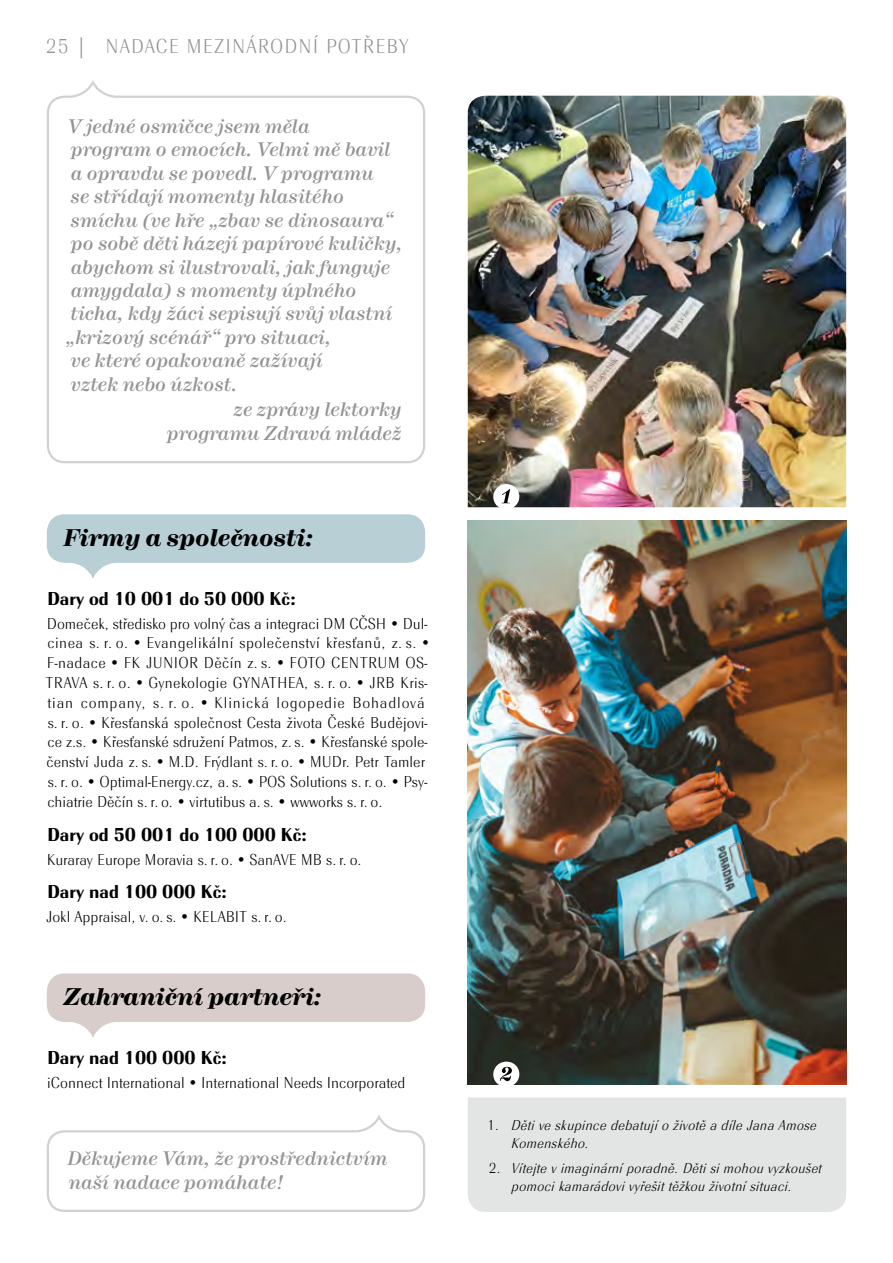
<style>
.page{position:relative;width:893px;height:1263px;background:#fff}
.page>*{position:absolute;margin:0;border:0;box-sizing:border-box;transform-origin:0 0}
.N2{font:italic 500 24px "Hercules";letter-spacing:.005em;color:#000}
.t1{font:300 21px "Radiant EFCE";letter-spacing:.055em;color:#929395}
.In_bubble{font:italic 500 19.5px/23.4px "Hercules";letter-spacing:.015em;color:#929395}
.N3{font:700 19.5px "Radiant EFCE";color:#000}
.Styl_odstavce1{font:300 16.5px/19.8px "Radiant EFCE";color:#000}
.t2{font:italic 300 15px/18px "Radiant EFCE";color:#000}
.s1{font-style:normal}
</style>
<div class="page">
<svg style="left:47px;top:514px;width:378px;height:65px"></svg>
<svg style="left:47px;top:973px;width:378px;height:65px"></svg>
<svg style="left:46px;top:1115px;width:380px;height:97px"></svg>
<svg style="left:46px;top:80px;width:380px;height:384px"></svg>
<div style="left:468px;top:1097px;width:378px;height:115px;background:#e3e4e4"></div>
<img style="left:468px;top:96px;width:378px;height:411px">
<img style="left:468px;top:520px;width:378px;height:565px">
<div style="left:493px;top:484px;width:26px;height:25px;background:#fff;border-radius:50%"></div>
<svg style="left:502px;top:489px;width:8px;height:14px"></svg>
<div style="left:493px;top:1061px;width:26px;height:26px;background:#fff;border-radius:50%"></div>
<svg style="left:500px;top:1067px;width:12px;height:14px"></svg>
<p class="t1" style="left:46px;top:34px;width:364px">25 | NADACE MEZINÁRODNÍ POTŘEBY</p>
<p class="In_bubble" style="left:68px;top:115px;width:243px">V jedné osmičce jsem měla</p>
<p class="In_bubble" style="left:71px;top:139px;width:321px">program o emocích. Velmi mě bavil a opravdu se povedl. V programu</p>
<p class="In_bubble" style="left:71px;top:185px;width:275px">se střídají momenty hlasitého</p>
<p class="In_bubble" style="left:66px;top:209px;width:338px">smíchu (ve hře „zbav se dinosaura“ po sobě děti házejí papírové kuličky, abychom si ilustrovali, jak funguje amygdala) s momenty úplného ticha, kdy žáci sepisují svůj vlastní „krizový scénář“ pro situaci,<br>ve které opakovaně zažívají<br>vztek nebo úzkost.</p>
<p class="In_bubble" style="left:167px;top:399px;width:236px;text-align:right">ze zprávy lektorky programu Zdravá mládež</p>
<p class="N2" style="left:64px;top:524px;width:251px">Firmy a společnosti:</p>
<p class="N3" style="left:47px;top:587px;width:250px">Dary od 10 001 do 50 000 Kč:</p>
<p class="Styl_odstavce1" style="left:45px;top:613px;width:387px">Domeček, středisko pro volný čas a integraci DM CČSH • Dul&shy;cinea s. r. o. • Evangelikální společenství křesťanů, z. s. • F-nadace • FK JUNIOR Děčín z. s. • FOTO CENTRUM OS-TRAVA s. r. o. • Gynekologie GYNATHEA, s. r. o. • JRB Kris&shy;tian company, s. r. o. • Klinická logopedie Bohadlová s. r. o. • Křesťanská společnost Cesta života České Budějovi&shy;ce z.s. • Křesťanské sdružení Patmos, z. s. • Křesťanské spole&shy;čenství Juda z. s. • M.D. Frýdlant s. r. o. • MUDr. Petr Tamler s. r. o. • Optimal-Energy.cz, a. s. • POS Solutions s. r. o. • Psy&shy;chiatrie Děčín s. r. o. • virtutibus a. s. • wwworks s. r. o.</p>
<p class="N3" style="left:47px;top:823px;width:261px">Dary od 50 001 do 100 000 Kč:</p>
<p class="Styl_odstavce1" style="left:47px;top:849px;width:316px">Kuraray Europe Moravia s. r. o. • SanAVE MB s. r. o.</p>
<p class="N3" style="left:47px;top:881px;width:181px">Dary nad 100 000 Kč:</p>
<p class="Styl_odstavce1" style="left:46px;top:907px;width:242px">Jokl Appraisal, v. o. s. • KELABIT s. r. o.</p>
<p class="N2" style="left:64px;top:983px;width:259px">Zahraniční partneři:</p>
<p class="N3" style="left:47px;top:1046px;width:181px">Dary nad 100 000 Kč:</p>
<p class="Styl_odstavce1" style="left:47px;top:1072px;width:360px">iConnect International • International Needs Incorporated</p>
<p class="In_bubble" style="left:68px;top:1148px;width:321px">Děkujeme Vám, že prostřednictvím naší nadace pomáhate!</p>
<p class="t2" style="left:511px;top:1116px;width:311px;text-indent:-23px"><span class="s1">1 .</span> DětiveskupincedebatujíoživotěadíleJanaAmose<br>Komenského.</p>
<p class="t2" style="left:489px;top:1159px;width:338px;text-align:center"><span class="s1">2 .</span> Vítejtevimaginárníporadně.Dětisimohouvyzkoušet pomocikamarádovivyřešittěžkouživotnísituaci.</p>
</div>
